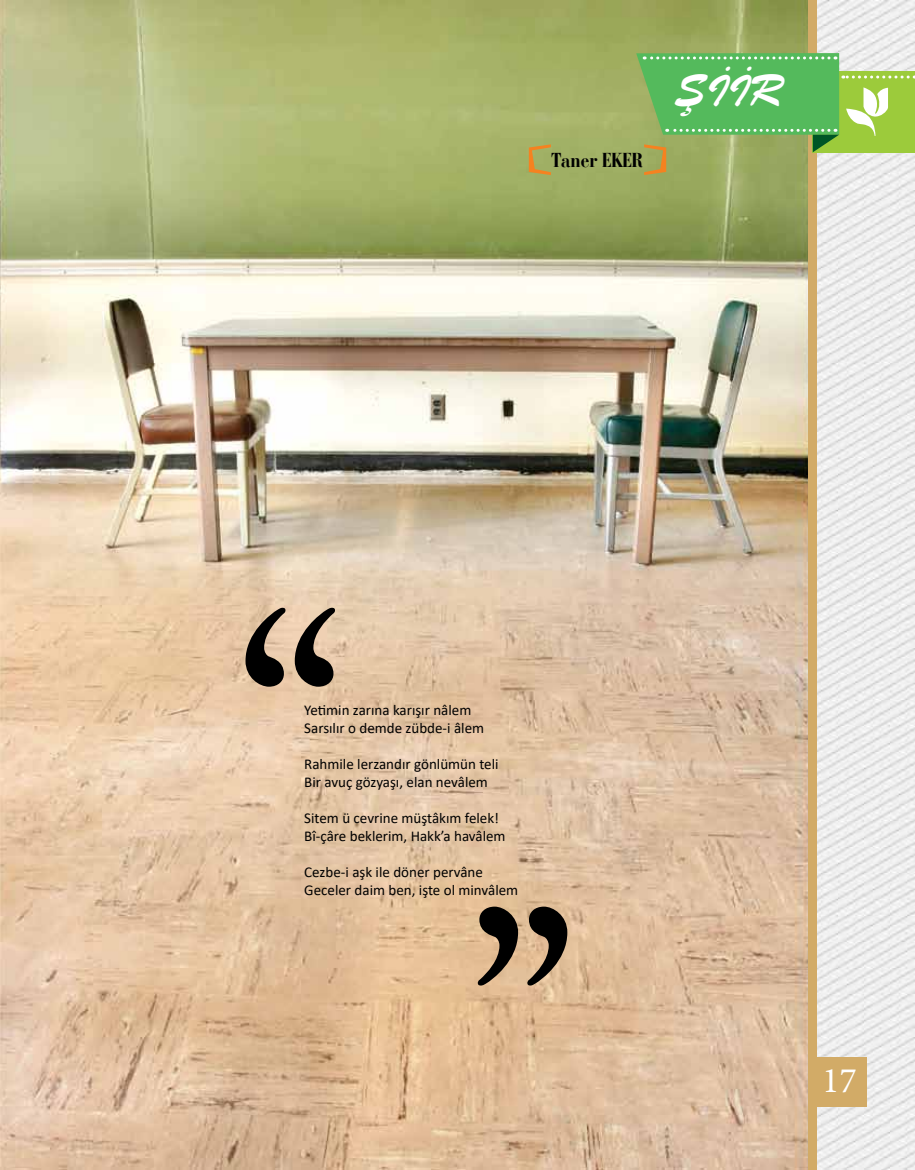
<style>
.page{position:relative;width:915px;height:1170px;background:#fff}
.page>*{position:absolute;margin:0;border:0;box-sizing:border-box;transform-origin:0 0}
.t1{font:300px "Adobe Caslon Pro";color:#000}
.t2{font:45px "Brush Script BT";color:#fff}
.t3{font:36px "Minion Pro";color:#fff}
.t4{font:700 condensed 21px "Bauer Bodoni BT";color:#000}
.t5{font:15px/18px "Calibri";color:#000}
</style>
<div class="page">
<img style="left:0;top:0;width:914px;height:1169px">
<div style="left:816px;top:1056px;width:50px;height:50px;background:#d2ab67"></div>
<svg style="left:528px;top:144px;width:22px;height:31px"></svg>
<div style="left:808px;top:1px;width:8px;height:1167px;background:#d2ab67"></div>
<div style="left:812px;top:71px;width:102px;height:81px;background:#9ccb3b"></div>
<svg style="left:636px;top:53px;width:271px;height:122px"></svg>
<h3 class="t4" style="left:551px;top:147px;width:93px">Taner EKER</h3>
<h2 class="t2" style="left:675px;top:64px;width:107px">ŞİİR</h2>
<h1 class="t1" style="left:236px;top:545px;width:109px">“</h1>
<p class="t5" style="left:304px;top:701px;width:181px">Yetimin zarına karışır nâlem<br>Sarsılır o demde zübde-i âlem</p>
<p class="t5" style="left:304px;top:755px;width:196px">Rahmile lerzandır gönlümün teli<br>Bir avuç gözyaşı, elan nevâlem</p>
<p class="t5" style="left:304px;top:809px;width:203px">Sitem ü cevrine müştâkım felek!<br>Bî-çâre beklerim, Hakk’a havâlem</p>
<p class="t5" style="left:304px;top:863px;width:215px">Cezbe-i aşk ile döner pervâne<br>Geceler daim ben, işte ol minvâlem</p>
<h1 class="t1" style="left:576px;top:1047px;width:109px;rotate:-180deg">“</h1>
<h3 class="t3" style="left:821px;top:1056px;width:36px">17</h3>
</div>
